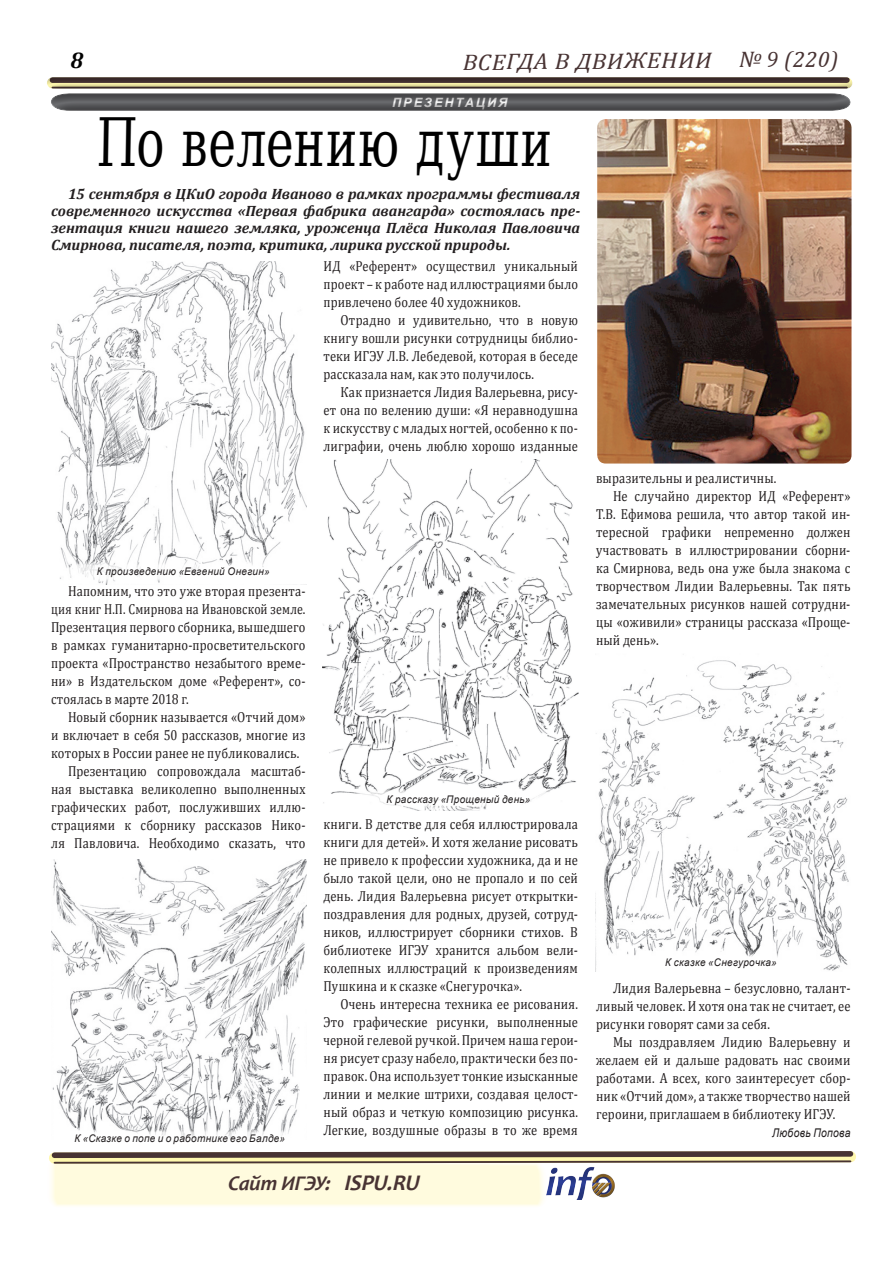
<style>
.page{position:relative;width:893px;height:1263px;background:#fff}
.page>*{position:absolute;margin:0;border:0;box-sizing:border-box;transform-origin:0 0}
.t1{font:66.45px "DejaVu Serif";color:#000;scale:.7 1}
.t2{font:italic 22.5px "Cambria";color:#483333;scale:1.09 1}
.t3{font:italic 700 21px "Candara";color:#483333}
.t4{font:italic 700 15px/17px "Cambria";letter-spacing:-.005em;color:#231f20;text-align:justify}
.t5{font:14.55px/18px "Cambria";letter-spacing:.01em;color:#231f20;text-align:justify;scale:.86 1}
.t6{font:italic 700 12.9px "Arial";letter-spacing:.15em;color:#fff}
.t7{font:italic 12px "Arial";letter-spacing:.025em;color:#231f20;scale:.86 1}
.t8{font:italic 10.5px "Arial";letter-spacing:.03em;color:#231f20;scale:.95 1}
.s1{font-size:22.5px}
</style>
<div class="page">
<div style="left:51px;top:81px;width:801px;height:32px;background:#231f20;opacity:.5"></div>
<img style="left:51px;top:859px;width:255px;height:269px">
<img style="left:51px;top:261px;width:255px;height:324px">
<img style="left:596px;top:660px;width:253px;height:311px">
<img style="left:322px;top:459px;width:257px;height:352px">
<svg style="left:65px;top:561px;width:238px;height:22px"></svg>
<svg style="left:352px;top:788px;width:215px;height:22px"></svg>
<svg style="left:614px;top:952px;width:215px;height:19px"></svg>
<img style="left:597px;top:119px;width:254px;height:344px">
<svg style="left:49px;top:1128px;width:807px;height:78px"></svg>
<h2 class="t2" style="left:462px;top:48px;width:346px;rotate:-1deg">ВСЕГДА В ДВИЖЕНИИ № 9 (220)</h2>
<p class="t6" style="left:392px;top:94px;width:117px">ПРЕЗЕНТАЦИЯ</p>
<h1 class="t1" style="left:96px;top:92px;width:654px">По велению души</h1>
<p class="t4" style="left:51px;top:185px;width:531px;text-indent:17px">15 сентября в ЦКиО города Иваново в рамках программы фестиваля современного искусства «Первая фабрика авангарда» состоялась пре&shy;зентация книги нашего земляка, уроженца Плёса Николая Павловича Смирнова, писателя, поэта, критика, лирика русской природы.</p>
<p class="t5" style="left:323px;top:257px;width:297px">ИД «Референт» осуществил уникальный проект – к работе над иллюстрациями было привлечено более 40 художников.</p>
<p class="t5" style="left:323px;top:311px;width:297px;text-indent:17px">Отрадно и удивительно, что в новую книгу вошли рисунки сотрудницы библио&shy;теки ИГЭУ Л.В. Лебедевой, которая в беседе рассказала нам, как это получилось.</p>
<p class="t5" style="left:323px;top:383px;width:297px;text-indent:17px">Как признается Лидия Валерьевна, рису&shy;ет она по велению души: «Я неравнодушна к искусству с младых ногтей, особенно к по&shy;лиграфии, очень люблю хорошо изданные</p>
<p class="t8" style="left:97px;top:565px;width:183px">К произведению «Евгений Онегин»</p>
<p class="t5" style="left:51px;top:582px;width:297px;text-indent:17px">Напомним, что это уже вторая презента&shy;ция книг Н.П. Смирнова на Ивановской земле.<br>Презентация первого сборника, вышедшего в рамках гуманитарно-просветительского проекта «Пространство незабытого време&shy;ни» в Издательском доме «Референт», со&shy;стоялась в марте 2018 г.</p>
<p class="t5" style="left:68px;top:708px;width:278px">Новый сборник называется «Отчий дом»</p>
<p class="t5" style="left:51px;top:726px;width:297px">и включает в себя 50 рассказов, многие из</p>
<p class="t5" style="left:51px;top:744px;width:290px">которых в России ранее не публиковались.</p>
<p class="t5" style="left:68px;top:762px;width:278px">Презентацию сопровождала масштаб-</p>
<p class="t5" style="left:51px;top:780px;width:297px">ная выставка великолепно выполненных</p>
<p class="t5" style="left:51px;top:798px;width:297px">графических работ, послуживших иллю-</p>
<p class="t5" style="left:51px;top:816px;width:297px">страциями к сборнику рассказов Нико-</p>
<p class="t5" style="left:51px;top:834px;width:297px">ля Павловича. Необходимо сказать, что</p>
<p class="t8" style="left:74px;top:1131px;width:223px">К «Сказке о попе и о работнике его Балде»</p>
<p class="t8" style="left:386px;top:792px;width:153px">К рассказу «Прощеный день»</p>
<p class="t5" style="left:323px;top:815px;width:297px">книги. В детстве для себя иллюстрировала книги для детей». И хотя желание рисовать не привело к профессии художника, да и не было такой цели, оно не пропало и по сей день. Лидия Валерьевна рисует открытки&shy;поздравления для родных, друзей, сотруд&shy;ников, иллюстрирует сборники стихов. В библиотеке ИГЭУ хранится альбом вели&shy;колепных иллюстраций к произведениям Пушкина и к сказке «Снегурочка».</p>
<p class="t5" style="left:323px;top:995px;width:297px;text-indent:17px">Очень интересна техника ее рисования.<br>Это графические рисунки, выполненные черной гелевой ручкой. Причем наша герои&shy;ня рисует сразу набело, практически без по&shy;правок. Она использует тонкие изысканные линии и мелкие штрихи, создавая целост&shy;ный образ и четкую композицию рисунка.<br>Легкие, воздушные образы в то же время</p>
<h3 class="t3" style="left:228px;top:1170px;width:196px">Сайт ИГЭУ: <span class="s1">ISPU.RU</span></h3>
<p class="t5" style="left:596px;top:469px;width:211px">выразительны и реалистичны.</p>
<p class="t5" style="left:613px;top:487px;width:278px">Не случайно директор ИД «Референт»</p>
<p class="t5" style="left:596px;top:505px;width:297px">Т.В. Ефимова решила, что автор такой ин-</p>
<p class="t5" style="left:596px;top:523px;width:297px">тересной графики непременно должен</p>
<p class="t5" style="left:596px;top:541px;width:297px">участвовать в иллюстрировании сборни-</p>
<p class="t5" style="left:596px;top:559px;width:297px">ка Смирнова, ведь она уже была знакома с</p>
<p class="t5" style="left:596px;top:577px;width:297px">творчеством Лидии Валерьевны. Так пять</p>
<p class="t5" style="left:596px;top:595px;width:297px">замечательных рисунков нашей сотрудни-</p>
<p class="t5" style="left:596px;top:613px;width:297px">цы «оживили» страницы рассказа «Проще-</p>
<p class="t5" style="left:596px;top:631px;width:74px">ный день».</p>
<p class="t8" style="left:665px;top:955px;width:119px">К сказке «Снегурочка»</p>
<p class="t5" style="left:596px;top:979px;width:297px;text-indent:17px">Лидия Валерьевна – безусловно, талант&shy;ливый человек. И хотя она так не считает, ее рисунки говорят сами за себя.</p>
<p class="t5" style="left:596px;top:1033px;width:297px;text-indent:17px">Мы поздравляем Лидию Валерьевну и желаем ей и дальше радовать нас своими работами. А всех, кого заинтересует сбор&shy;ник «Отчий дом», а также творчество нашей героини, приглашаем в библиотеку ИГЭУ.</p>
<p class="t7" style="left:772px;top:1125px;width:92px">Любовь Попова</p>
</div>
